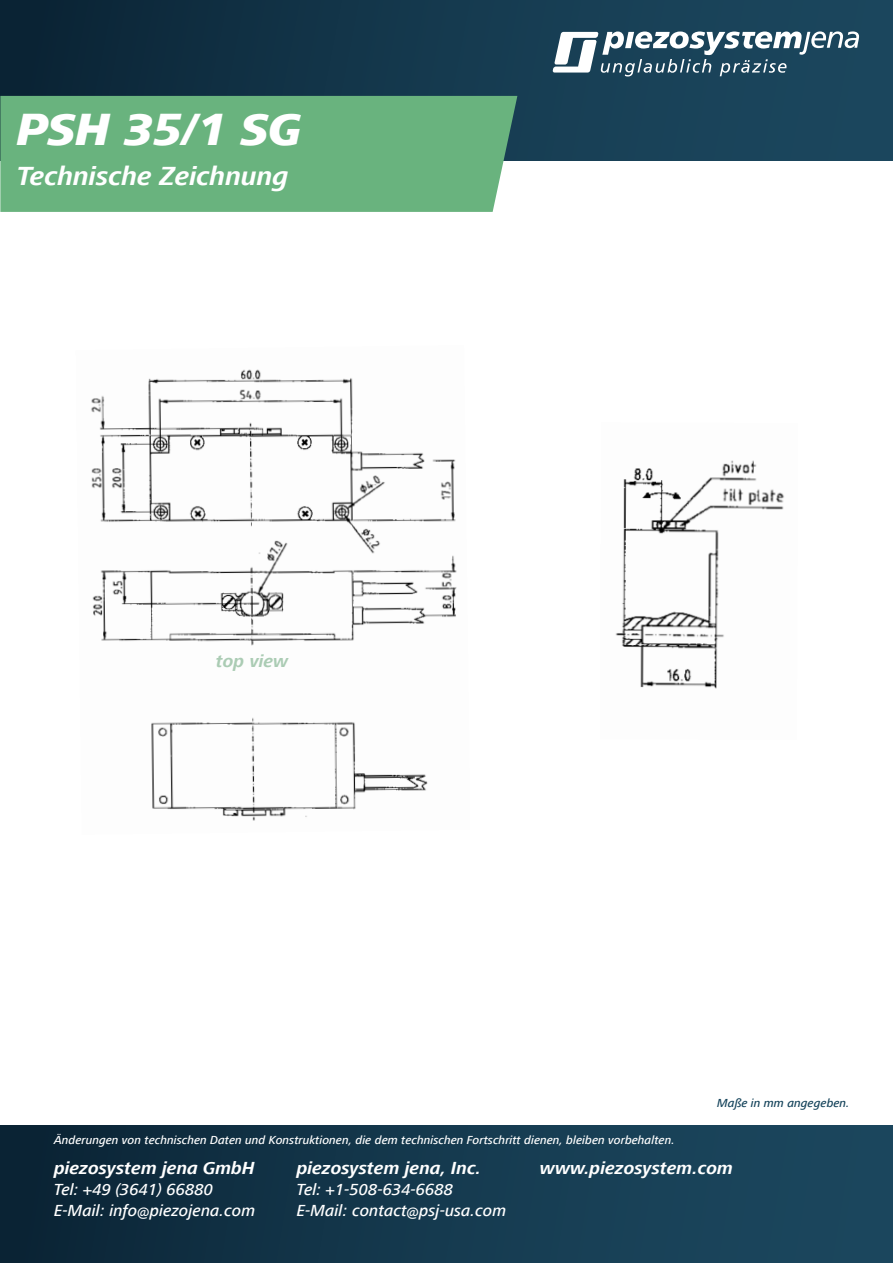
<style>
.page{position:relative;width:893px;height:1263px;background:#fff}
.page>*{position:absolute;margin:0;border:0;box-sizing:border-box;transform-origin:0 0}
.t1{font:italic 800 46.5px "Frutiger Next LT";color:#fff}
.t2{font:italic 700 27px "Frutiger Next LT";color:#fff}
.t3{font:italic 700 18px "Frutiger Next LT";color:#fff}
.t4{font:italic 700 18px "Frutiger Next LT";color:#abccb4}
.t5{font:italic 500 16.5px/21px "Frutiger Next LT";color:#fff}
.t6{font:italic 500 12px "Frutiger Next LT";color:#fff}
.t7{font:italic 500 12px "Frutiger Next LT";color:#17455c}
</style>
<div class="page">
<div style="left:0;top:0;width:893px;height:161px;background:linear-gradient(to right,#0b2536,#1d4b63)"></div>
<svg style="left:553px;top:31px;width:306px;height:46px"></svg>
<div style="left:0;top:96px;width:517px;height:116px;background:#69b37e"></div>
<div style="left:0;top:1125px;width:893px;height:138px;background:linear-gradient(to right,#0b2537,#1d4b62)"></div>
<img style="left:91px;top:369px;width:366px;height:452px">
<img style="left:615px;top:460px;width:169px;height:229px">
<h1 class="t1" style="left:17px;top:103px;width:286px">PSH 35/1 SG</h1>
<h2 class="t2" style="left:17px;top:161px;width:273px">Technische Zeichnung</h2>
<h3 class="t4" style="left:216px;top:651px;width:74px">top view</h3>
<p class="t6" style="left:54px;top:1133px;width:622px">Änderungen von technischen Daten und Konstruktionen, die dem technischen Fortschritt dienen, bleiben vorbehalten.</p>
<p class="t7" style="left:717px;top:1096px;width:134px">Maße in mm angegeben.</p>
<h3 class="t3" style="left:54px;top:1158px;width:202px">piezosystem jena GmbH</h3>
<h3 class="t3" style="left:540px;top:1158px;width:195px">www.piezosystem.com</h3>
<h3 class="t5" style="left:54px;top:1179px;width:203px">Tel: +49 (3641) 66880<br>E-Mail: info@piezojena.com</h3>
<h3 class="t3" style="left:297px;top:1158px;width:186px">piezosystem jena, Inc.</h3>
<h3 class="t5" style="left:297px;top:1179px;width:211px">Tel: +1-508-634-6688<br>E-Mail: contact@psj-usa.com</h3>
</div>
